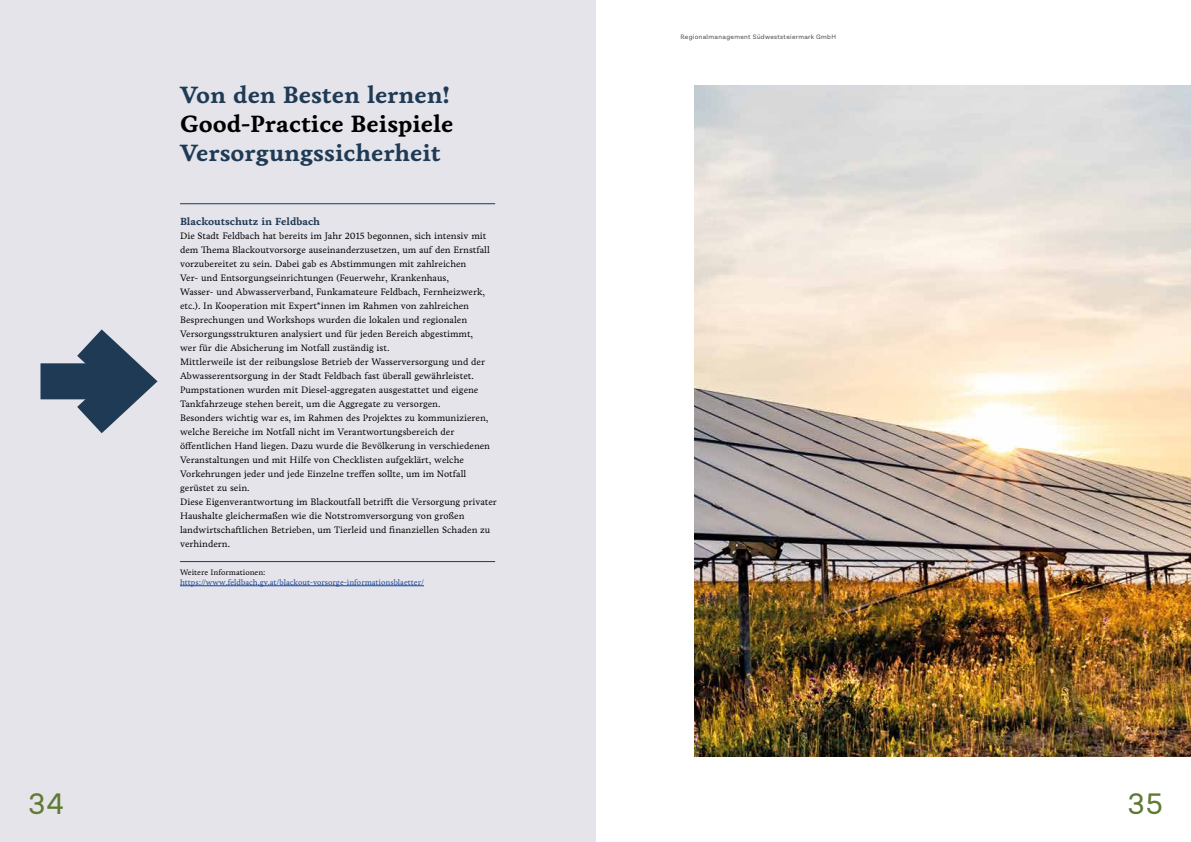
<style>
.page{position:relative;width:1191px;height:842px;background:#fff}
.page>*{position:absolute;margin:0;border:0;box-sizing:border-box;transform-origin:0 0}
.t1{font:30px "Lota Grotesque";color:#5f7a34}
.t2{font:700 24px "Livory";color:#1f3a55}
.t3{font:700 24px "Livory";color:#000}
.t4{font:700 10.5px "Livory";color:#1f3a55}
.t5{font:9.5px/14px "Livory";color:#000}
.t6{font:8px "Livory";color:#164194}
.t7{font:8px "Livory";color:#000}
.t8{font:6.5px "Lota Grotesque";letter-spacing:.05em;color:#52504e}
</style>
<div class="page">
<div style="left:0;top:0;width:595px;height:842px;background:#e4e4ea"></div>
<hr style="left:180px;top:203px;width:315px;height:1px;background:#1f3a55">
<svg style="left:40px;top:329px;width:118px;height:105px"></svg>
<hr style="left:180px;top:561px;width:315px;height:1px;background:#1f3a55">
<hr style="left:180px;top:585px;width:244px;height:1px;background:#164194">
<img style="left:694px;top:85px;width:497px;height:672px">
<h1 class="t1" style="left:28px;top:787px;width:37px">34</h1>
<h2 class="t2" style="left:180px;top:81px;width:271px">Von den Besten lernen!</h2>
<h2 class="t3" style="left:180px;top:109px;width:275px">Good-Practice Beispiele</h2>
<h2 class="t2" style="left:180px;top:138px;width:262px">Versorgungssicherheit</h2>
<p class="t4" style="left:180px;top:215px;width:142px">Blackoutschutz in Feldbach</p>
<p class="t5" style="left:180px;top:229px;width:318px">Die Stadt Feldbach hat bereits im Jahr 2015 begonnen, sich intensiv mit dem Thema Blackoutvorsorge auseinanderzusetzen, um auf den Ernstfall vorzubereitet zu sein. Dabei gab es Abstimmungen mit zahlreichen<br>Ver- und Entsorgungseinrichtungen (Feuerwehr, Krankenhaus,<br>Wasser- und Abwasserverband, Funkamateure Feldbach, Fernheizwerk, etc.). In Kooperation mit Expert*innen im Rahmen von zahlreichen Besprechungen und Workshops wurden die lokalen und regionalen Versorgungsstrukturen analysiert und für jeden Bereich abgestimmt,<br>wer für die Absicherung im Notfall zuständig ist.<br>Mittlerweile ist der reibungslose Betrieb der Wasserversorgung und der Abwasserentsorgung in der Stadt Feldbach fast überall gewährleistet.<br>Pumpstationen wurden mit Diesel-aggregaten ausgestattet und eigene Tankfahrzeuge stehen bereit, um die Aggregate zu versorgen.<br>Besonders wichtig war es, im Rahmen des Projektes zu kommunizieren, welche Bereiche im Notfall nicht im Verantwortungsbereich der öffentlichen Hand liegen. Dazu wurde die Bevölkerung in verschiedenen Veranstaltungen und mit Hilfe von Checklisten aufgeklärt, welche Vorkehrungen jeder und jede Einzelne treffen sollte, um im Notfall gerüstet zu sein.<br>Diese Eigenverantwortung im Blackoutfall betrifft die Versorgung privater Haushalte gleichermaßen wie die Notstromversorgung von großen landwirtschaftlichen Betrieben, um Tierleid und finanziellen Schaden zu verhindern.</p>
<p class="t7" style="left:180px;top:567px;width:87px">Weitere Informationen:</p>
<p class="t6" style="left:180px;top:577px;width:245px">https://www.feldbach.gv.at/blackout-vorsorge-informationsblaetter/</p>
<p class="t8" style="left:680px;top:33px;width:157px">Regionalmanagement Südweststeiermark GmbH</p>
<h1 class="t1" style="left:1127px;top:787px;width:36px">35</h1>
</div>
